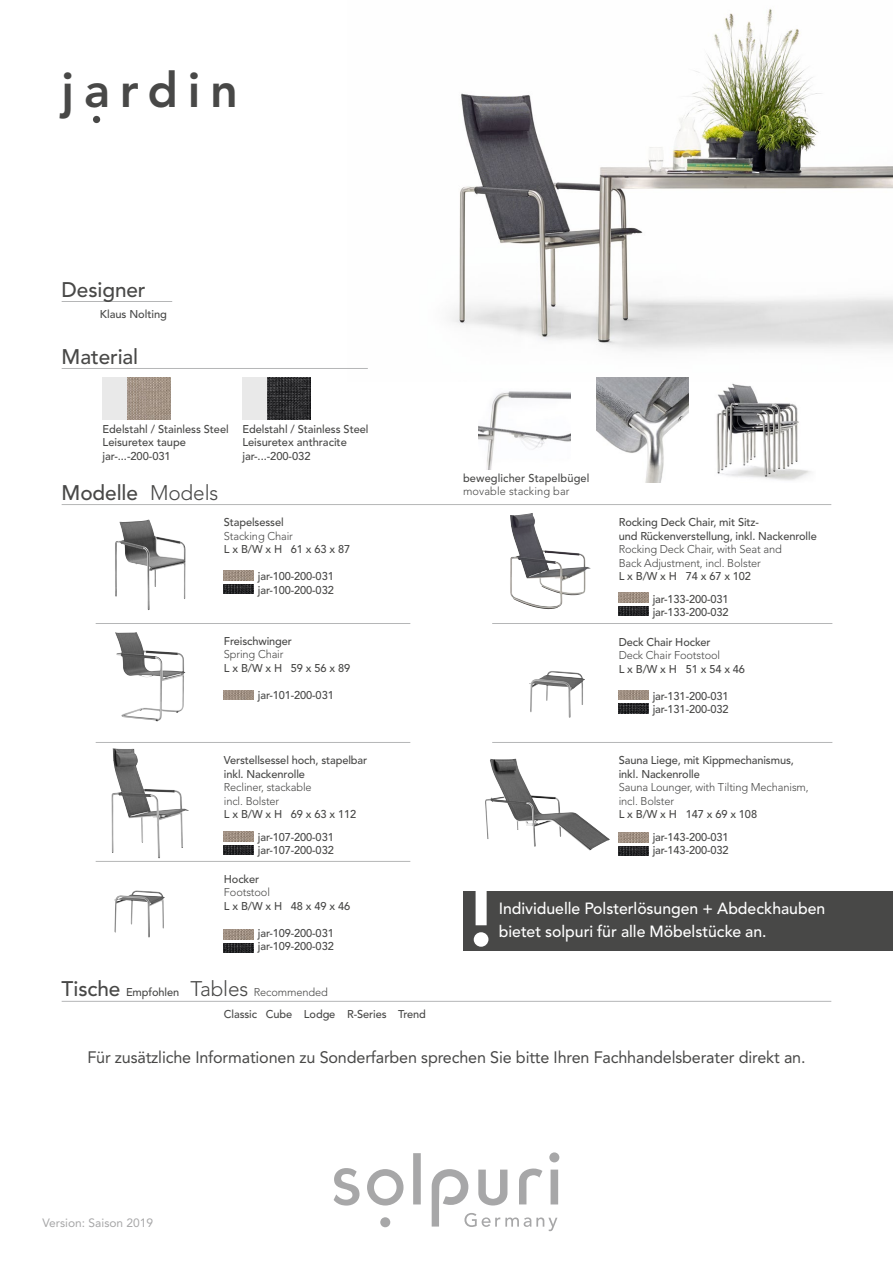
<style>
.page{position:relative;width:893px;height:1263px;background:#fff}
.page>*{position:absolute;margin:0;border:0;box-sizing:border-box;transform-origin:0 0}
.t1{font:800 48.6px "Avenir LT Std";letter-spacing:.2em;color:#484847}
.t2{font:500 21px "Avenir LT Std";letter-spacing:-.005em;color:#484847}
.t3{font:16.5px "Avenir LT Std";letter-spacing:-.01em;color:#484847}
.t4{font:500 16.2px/22.5px "Avenir LT Std";color:#fff}
.t5{font:12px "Avenir LT Std";color:#a7a7a8}
.t6{font:500 11.25px/13.5px "Avenir LT Std";letter-spacing:-.01em;color:#484847}
.t7{font:300 11.25px/13.5px "Avenir LT Std";letter-spacing:-.01em;color:#484847}
.t8{font:500 11.25px "Avenir LT Std";letter-spacing:.01em;color:#484847}
.t9{font:300 11.25px "Avenir LT Std";letter-spacing:.01em;color:#484847}
.s1{font-weight:300}
.s2{font-weight:500;font-size:21px}
.s3{font-weight:500}
.s4{font-size:21px}
</style>
<div class="page">
<img style="left:450px;top:8px;width:443px;height:373px">
<hr style="left:96px;top:623px;width:314px;height:1px;background:#b5b6b7">
<hr style="left:62px;top:1001px;width:769px;height:1px;background:#b5b6b7">
<hr style="left:62px;top:368px;width:306px;height:1px;background:#b5b6b7">
<hr style="left:62px;top:301px;width:110px;height:1px;background:#b5b6b7">
<hr style="left:62px;top:504px;width:769px;height:1px;background:#b5b6b7">
<hr style="left:96px;top:861px;width:314px;height:1px;background:#b5b6b7">
<hr style="left:96px;top:742px;width:314px;height:1px;background:#b5b6b7">
<hr style="left:492px;top:742px;width:340px;height:1px;background:#b5b6b7">
<hr style="left:492px;top:623px;width:340px;height:1px;background:#b5b6b7">
<img style="left:127px;top:377px;width:44px;height:43px">
<div style="left:103px;top:377px;width:24px;height:43px;background:#e9e9e9"></div>
<img style="left:267px;top:377px;width:43px;height:43px">
<div style="left:242px;top:377px;width:25px;height:43px;background:#e9e9e9"></div>
<img style="left:529px;top:671px;width:56px;height:47px">
<img style="left:510px;top:513px;width:81px;height:96px">
<img style="left:115px;top:632px;width:71px;height:89px">
<img style="left:111px;top:748px;width:78px;height:110px">
<img style="left:485px;top:759px;width:96px;height:88px">
<img style="left:114px;top:890px;width:51px;height:47px">
<img style="left:115px;top:520px;width:71px;height:90px">
<img style="left:224px;top:571px;width:30px;height:9px">
<img style="left:224px;top:584px;width:30px;height:10px">
<img style="left:224px;top:690px;width:30px;height:10px">
<img style="left:224px;top:832px;width:30px;height:9px">
<img style="left:224px;top:845px;width:30px;height:9px">
<img style="left:224px;top:930px;width:30px;height:9px">
<img style="left:224px;top:943px;width:30px;height:9px">
<img style="left:619px;top:593px;width:29px;height:9px">
<img style="left:619px;top:606px;width:29px;height:10px">
<img style="left:619px;top:690px;width:29px;height:10px">
<img style="left:619px;top:704px;width:29px;height:9px">
<img style="left:619px;top:833px;width:29px;height:9px">
<img style="left:619px;top:846px;width:29px;height:10px">
<img style="left:479px;top:391px;width:92px;height:79px">
<img style="left:597px;top:377px;width:92px;height:106px">
<img style="left:716px;top:383px;width:95px;height:98px">
<div style="left:93px;top:116px;width:7px;height:7px;background:#484847;border-radius:50%"></div>
<svg style="left:367px;top:1169px;width:36px;height:36px"></svg>
<div style="left:413px;top:1153px;width:8px;height:51px;background:#a7a7a8"></div>
<div style="left:380px;top:1217px;width:10px;height:10px;background:#a7a7a8;border-radius:50%"></div>
<div style="left:549px;top:1152px;width:10px;height:10px;background:#a7a7a8;border-radius:50%"></div>
<div style="left:551px;top:1169px;width:7px;height:35px;background:#a7a7a8"></div>
<svg style="left:334px;top:1168px;width:25px;height:37px"></svg>
<svg style="left:432px;top:1168px;width:125px;height:63px"></svg>
<div style="left:463px;top:891px;width:430px;height:59px;background:#484847"></div>
<svg style="left:474px;top:891px;width:14px;height:56px"></svg>
<h1 class="t1" style="left:62px;top:61px;width:178px">jardin</h1>
<h2 class="t2" style="left:62px;top:277px;width:85px">Designer</h2>
<p class="t6" style="left:100px;top:307px;width:69px">Klaus Nolting</p>
<h2 class="t2" style="left:62px;top:344px;width:78px">Material</h2>
<p class="t6" style="left:103px;top:422px;width:128px">Edelstahl / Stainless Steel<br>Leisuretex taupe jar-...-200-031</p>
<p class="t6" style="left:242px;top:422px;width:128px">Edelstahl / Stainless Steel<br>Leisuretex anthracite jar-...-200-032</p>
<h2 class="t2" style="left:62px;top:480px;width:158px">Modelle <span class="s1">Models</span></h2>
<p class="t6" style="left:224px;top:516px;width:61px">Stapelsessel</p>
<p class="t7" style="left:224px;top:529px;width:71px">Stacking Chair</p>
<p class="t6" style="left:224px;top:543px;width:128px">L x B/W x H 61 x 63 x 87</p>
<p class="t6" style="left:258px;top:570px;width:77px">jar-100-200-031 jar-100-200-032</p>
<p class="t6" style="left:224px;top:635px;width:70px">Freischwinger</p>
<p class="t7" style="left:224px;top:648px;width:61px">Spring Chair</p>
<p class="t6" style="left:224px;top:662px;width:128px">L x B/W x H 59 x 56 x 89</p>
<p class="t6" style="left:258px;top:689px;width:77px">jar-101-200-031</p>
<p class="t6" style="left:224px;top:754px;width:145px">Verstellsessel hoch, stapelbar inkl. Nackenrolle</p>
<p class="t7" style="left:224px;top:780px;width:89px">Recliner, stackable incl. Bolster</p>
<p class="t6" style="left:258px;top:803px;width:100px;line-height:22.5px;text-indent:-34px">L x B/W x H 69 x 63 x 112 jar-107-200-031</p>
<p class="t6" style="left:258px;top:844px;width:77px">jar-107-200-032</p>
<p class="t6" style="left:224px;top:873px;width:37px">Hocker</p>
<p class="t7" style="left:224px;top:886px;width:48px">Footstool</p>
<p class="t6" style="left:224px;top:900px;width:128px">L x B/W x H 48 x 49 x 46</p>
<p class="t6" style="left:258px;top:927px;width:77px">jar-109-200-031 jar-109-200-032</p>
<p class="t7" style="left:62px;top:985px;width:268px"><span class="s2">Tische</span> <span class="s3">Empfohlen</span> <span class="s4">Tables</span> Recommended</p>
<p class="t6" style="left:224px;top:1007px;width:204px">Classic Cube Lodge R-Series Trend</p>
<p class="t8" style="left:463px;top:471px;width:128px">beweglicher Stapelbügel</p>
<p class="t9" style="left:463px;top:485px;width:108px">movable stacking bar</p>
<p class="t6" style="left:619px;top:516px;width:200px">Rocking Deck Chair, mit Sitz-<br>und Rückenverstellung, inkl. Nackenrolle</p>
<p class="t7" style="left:619px;top:542px;width:165px">Rocking Deck Chair, with Seat and<br>Back Adjustment, incl. Bolster</p>
<p class="t6" style="left:653px;top:565px;width:100px;line-height:22.5px;text-indent:-34px">L x B/W x H 74 x 67 x 102 jar-133-200-031</p>
<p class="t6" style="left:653px;top:606px;width:77px">jar-133-200-032</p>
<p class="t6" style="left:619px;top:635px;width:94px">Deck Chair Hocker</p>
<p class="t7" style="left:619px;top:649px;width:103px">Deck Chair Footstool</p>
<p class="t6" style="left:619px;top:662px;width:128px">L x B/W x H 51 x 54 x 46</p>
<p class="t6" style="left:653px;top:689px;width:77px">jar-131-200-031 jar-131-200-032</p>
<p class="t6" style="left:619px;top:754px;width:177px">Sauna Liege, mit Kippmechanismus, inkl. Nackenrolle</p>
<p class="t7" style="left:619px;top:780px;width:192px">Sauna Lounger, with Tilting Mechanism, incl. Bolster</p>
<p class="t6" style="left:619px;top:803px;width:140px;line-height:22.5px;text-align:center">L x B/W x H 147 x 69 x 108 jar-143-200-031</p>
<p class="t6" style="left:653px;top:844px;width:77px">jar-143-200-032</p>
<h3 class="t4" style="left:499px;top:898px;width:328px">Individuelle Polsterlösungen + Abdeckhauben bietet solpuri für alle Möbelstücke an.</h3>
<h3 class="t3" style="left:87px;top:1047px;width:720px">Für zusätzliche Informationen zu Sonderfarben sprechen Sie bitte Ihren Fachhandelsberater direkt an.</h3>
<p class="t5" style="left:43px;top:1216px;width:112px">Version: Saison 2019</p>
</div>
